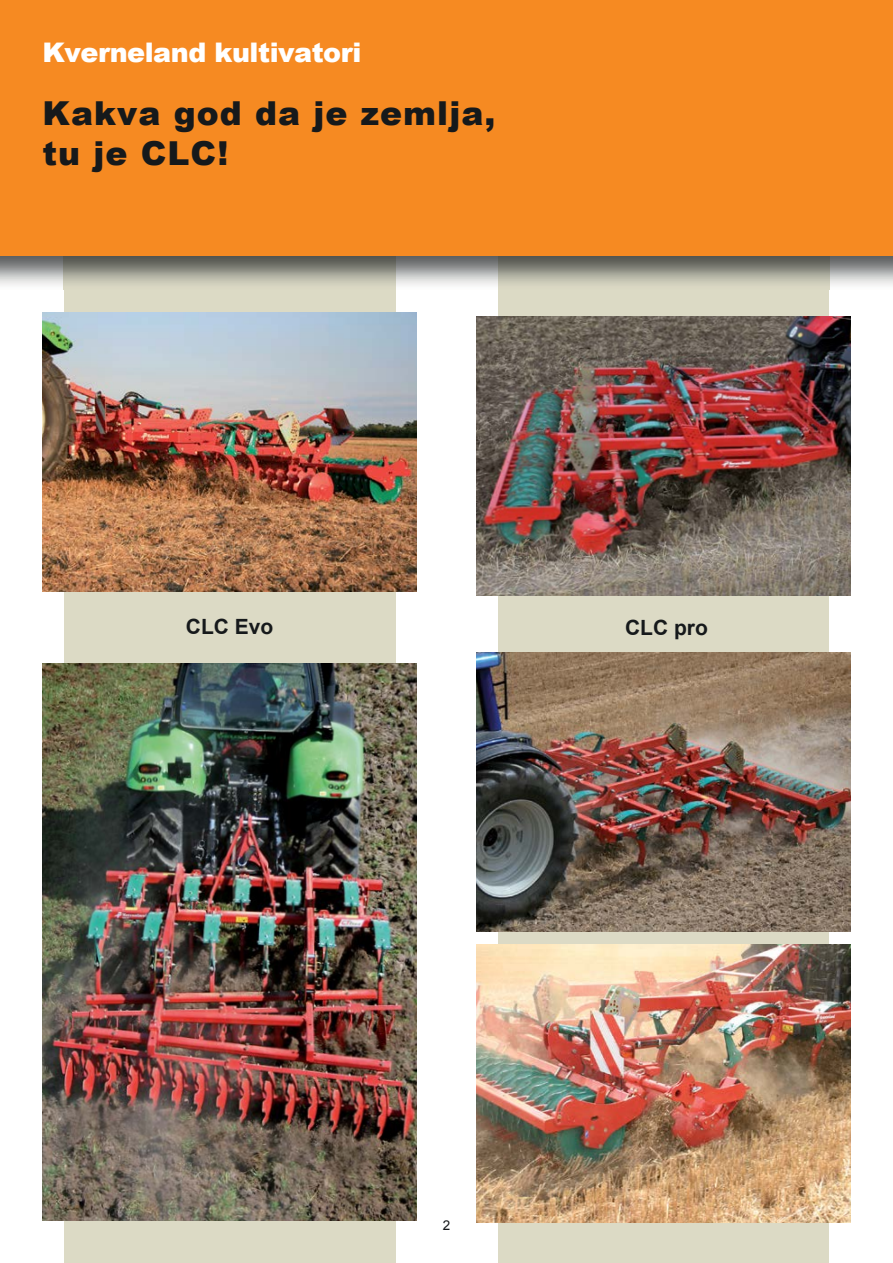
<style>
.page{position:relative;width:893px;height:1263px;background:#fff}
.page>*{position:absolute;margin:0;border:0;box-sizing:border-box;transform-origin:0 0}
.t1{font:900 33px/39.6px "Arial";letter-spacing:.035em;color:#16191b}
.t2{font:900 27px "Arial";letter-spacing:-.015em;color:#fff}
.t3{font:700 21px "Arial";color:#16191b}
.t4{font:13.5px "Arial";color:#16191b}
</style>
<div class="page">
<div style="left:498px;top:223px;width:331px;height:1040px;background:#dcdac5"></div>
<div style="left:64px;top:219px;width:331px;height:1044px;background:#dcdac5"></div>
<img style="left:43px;top:313px;width:374px;height:278px">
<img style="left:0;top:255px;width:64px;height:34px">
<img style="left:395px;top:255px;width:103px;height:34px">
<img style="left:829px;top:255px;width:64px;height:34px">
<img style="left:498px;top:255px;width:331px;height:29px">
<img style="left:64px;top:255px;width:331px;height:29px">
<div style="left:0;top:0;width:893px;height:255px;background:#f68a22"></div>
<img style="left:43px;top:663px;width:374px;height:557px">
<img style="left:476px;top:944px;width:374px;height:278px">
<img style="left:476px;top:317px;width:374px;height:278px">
<img style="left:476px;top:653px;width:374px;height:278px">
<p class="t2" style="left:43px;top:33px;width:320px">Kverneland kultivatori</p>
<p class="t1" style="left:43px;top:93px;width:454px">Kakva god da je zemlja, tu je CLC!</p>
<p class="t3" style="left:186px;top:613px;width:89px">CLC Evo</p>
<p class="t3" style="left:625px;top:614px;width:84px">CLC pro</p>
<p class="t4" style="left:443px;top:1216px;width:9px">2</p>
</div>
